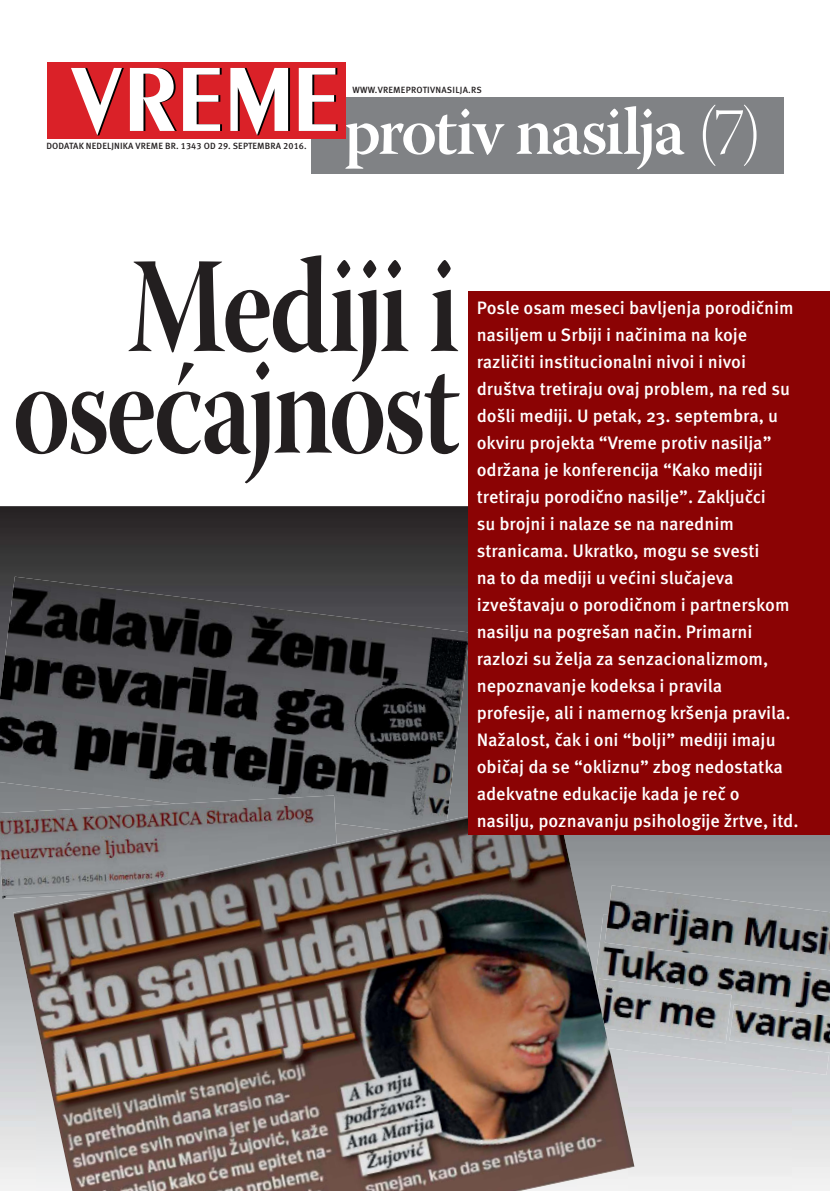
<style>
.page{position:relative;width:830px;height:1191px;background:#fff}
.page>*{position:absolute;margin:0;border:0;box-sizing:border-box;transform-origin:0 0}
.t1{font:135.45px/101.6px "Warnock Pro Bold Disp";letter-spacing:-.02em;color:#231f20;text-align:right;scale:.8 1}
.t2{font:67.5px "Warnock Pro Semibold Subh";letter-spacing:-.035em;color:#fff}
.t3{font:500 18px/27px "Meta Pro";color:#fff}
.t4{font:500 9px "Meta Pro";letter-spacing:.015em;color:#231f20}
.s1{font-family:"Warnock Pro Light Disp"}
</style>
<div class="page">
<div style="left:311px;top:97px;width:471px;height:77px;background:#808285"></div>
<div style="left:47px;top:62px;width:298px;height:77px;background:#da2128"></div>
<svg style="left:71px;top:68px;width:53px;height:67px"></svg>
<svg style="left:130px;top:68px;width:47px;height:63px"></svg>
<svg style="left:183px;top:68px;width:39px;height:63px"></svg>
<svg style="left:298px;top:68px;width:39px;height:63px"></svg>
<svg style="left:230px;top:68px;width:60px;height:67px"></svg>
<img style="left:0;top:506px;width:468px;height:70px">
<img style="left:634px;top:972px;width:195px;height:103px">
<img style="left:634px;top:885px;width:195px;height:87px">
<img style="left:634px;top:978px;width:97px;height:65px">
<img style="left:729px;top:1004px;width:100px;height:50px">
<img style="left:0;top:576px;width:468px;height:221px">
<img style="left:0;top:795px;width:336px;height:104px">
<img style="left:13px;top:797px;width:621px;height:394px">
<div style="left:468px;top:291px;width:361px;height:544px;background:#8b0304"></div>
<p class="t4" style="left:46px;top:143px;width:261px">DODATAK NEDELJNIKA VREME BR. 1343 OD 29. SEPTEMBRA 2016.</p>
<p class="t4" style="left:352px;top:86px;width:131px">WWW.VREMEPROTIVNASILJA.RS</p>
<h2 class="t2" style="left:344px;top:105px;width:420px">protiv nasilja <span class="s1">(7)</span></h2>
<h1 class="t1" style="left:13px;top:268px;width:558px">Mediji i osećajnost</h1>
<p class="t3" style="left:476px;top:295px;width:323px">Posle osam meseci bavljenja porodičnim nasiljem u Srbĳi i načinima na koje različiti institucionalni nivoi i nivoi društva tretiraju ovaj problem, na red su došli medĳi. U petak, 23. septembra, u okviru projekta “Vreme protiv nasilja” održana je konferencĳa “Kako medĳi tretiraju porodično nasilje”. Zaključci<br>su brojni i nalaze se na narednim stranicama. Ukratko, mogu se svesti<br>na to da medĳi u većini slučajeva izveštavaju o porodičnom i partnerskom nasilju na pogrešan način. Primarni razlozi su želja za senzacionalizmom, nepoznavanje kodeksa i pravila profesĳe, ali i namernog kršenja pravila.<br>Nažalost, čak i oni “bolji” medĳi imaju običaj da se “okliznu” zbog nedostatka adekvatne edukacĳe kada je reč o nasilju, poznavanju psihologĳe žrtve, itd.</p>
</div>
